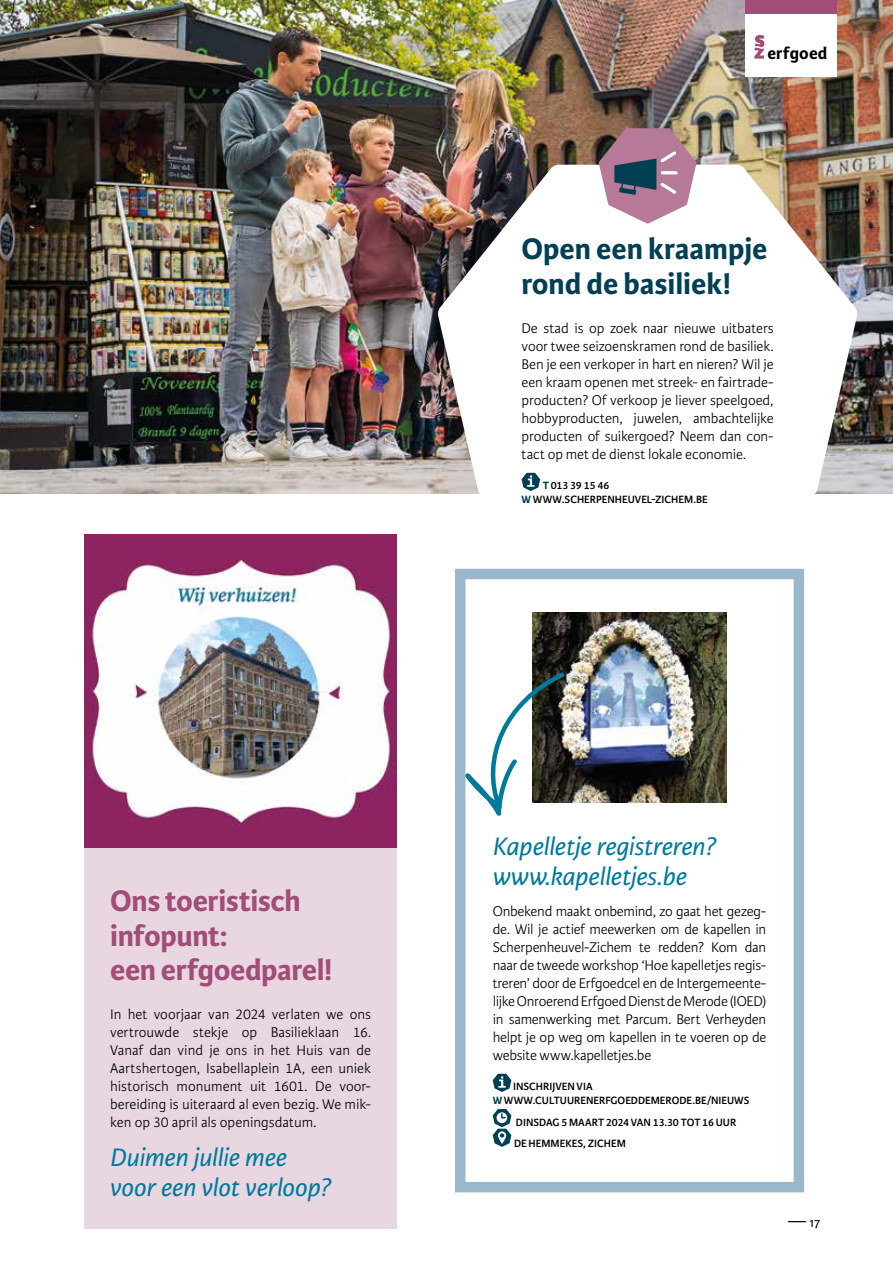
<style>
.page{position:relative;width:893px;height:1263px;background:#fff}
.page>*{position:absolute;margin:0;border:0;box-sizing:border-box;transform-origin:0 0}
.t1{font:700 31.5px/34.5px "Karmina Sans";letter-spacing:-.01em;color:#a14d78}
.t2{font:700 31.5px/34.5px "Karmina Sans";color:#004052}
.t3{font:italic 27px/30px "Karmina Sans";color:#007a9b}
.t4{font:700 18px "Karmina Sans";letter-spacing:.015em;color:#000}
.t5{font:300 15px/18px "Karmina Sans";letter-spacing:-.01em;color:#000;text-align:justify}
.t6{font:13.5px "Karmina Sans";color:#000}
.t7{font:600 11.25px/13.5px "Karmina Sans";color:#000}
.s1{font-weight:700;color:#004052}
.s2{font-family:"Karmina";font-size:18px}
</style>
<div class="page">
<img style="left:0;top:0;width:893px;height:494px">
<div style="left:745px;top:14px;width:92px;height:62px;background:#fff"></div>
<svg style="left:754px;top:35px;width:10px;height:24px"></svg>
<div style="left:745px;top:0;width:92px;height:14px;background:#a14d78"></div>
<div style="left:84px;top:534px;width:313px;height:695px;background:#e8d7e0"></div>
<img style="left:84px;top:534px;width:313px;height:313px">
<svg style="left:438px;top:165px;width:420px;height:409px"></svg>
<svg style="left:521px;top:473px;width:19px;height:18px"></svg>
<svg style="left:599px;top:128px;width:97px;height:96px"></svg>
<div style="left:455px;top:569px;width:349px;height:623px;border:10px solid #9ab7cc"></div>
<img style="left:532px;top:613px;width:195px;height:189px">
<svg style="left:455px;top:669px;width:113px;height:160px"></svg>
<svg style="left:493px;top:1074px;width:18px;height:18px"></svg>
<svg style="left:493px;top:1109px;width:18px;height:38px"></svg>
<p class="t4" style="left:767px;top:42px;width:62px">erfgoed</p>
<h1 class="t2" style="left:522px;top:232px;width:247px">Open een kraampje rond de basiliek!</h1>
<p class="t5" style="left:522px;top:320px;width:254px">De stad is op zoek naar nieuwe uitbaters voor twee seizoenskramen rond de basiliek.<br>Ben je een verkoper in hart en nieren? Wil je een kraam openen met streek- en fairtrade&shy;producten? Of verkoop je liever speelgoed, hobbyproducten, juwelen, ambachtelijke producten of suikergoed? Neem dan con&shy;tact op met de dienst lokale economie.</p>
<p class="t7" style="left:522px;top:479px;width:188px;text-indent:21px"><span class="s1">T</span> 013 39 15 46<br><span class="s1">W</span> WWW.SCHERPENHEUVEL-ZICHEM.BE</p>
<h1 class="t1" style="left:110px;top:884px;width:224px">Ons toeristisch infopunt:<br>een erfgoedparel!</h1>
<p class="t5" style="left:110px;top:1006px;width:262px">In het voorjaar van 2024 verlaten we ons vertrouwde stekje op Basilieklaan 16.<br>Vanaf dan vind je ons in het Huis van de Aartshertogen, Isabellaplein 1A, een uniek historisch monument uit 1601. De voor&shy;bereiding is uiteraard al even bezig. We mik&shy;ken op 30 april als openingsdatum.</p>
<h2 class="t3" style="left:110px;top:1143px;width:223px">Duimen jullie mee voor een vlot verloop?</h2>
<h2 class="t3" style="left:493px;top:832px;width:225px">Kapelletje registreren? www.kapelletjes.be</h2>
<p class="t5" style="left:493px;top:903px;width:275px">Onbekend maakt onbemind, zo gaat het gezeg&shy;de. Wil je actief meewerken om de kapellen in Scherpenheuvel-Zichem te redden? Kom dan naar de tweede workshop ‘Hoe kapelletjes regis&shy;treren’ door de Erfgoedcel en de Intergemeente&shy;lijke Onroerend Erfgoed Dienst de Merode (IOED) in samenwerking met Parcum. Bert Verheyden helpt je op weg om kapellen in te voeren op de website www.kapelletjes.be</p>
<p class="t7" style="left:493px;top:1080px;width:258px;text-indent:20px">INSCHRIJVEN VIA<br><span class="s1">W</span> WWW.CULTUURENERFGOEDDEMERODE.BE/NIEUWS</p>
<p class="t7" style="left:514px;top:1111px;width:224px;line-height:21.1px">DINSDAG 5 MAART 2024 VAN 13.30 TOT 16 UUR<br>DE HEMMEKES, ZICHEM</p>
<p class="t6" style="left:788px;top:1214px;width:34px"><span class="s2">—</span> 17</p>
</div>
